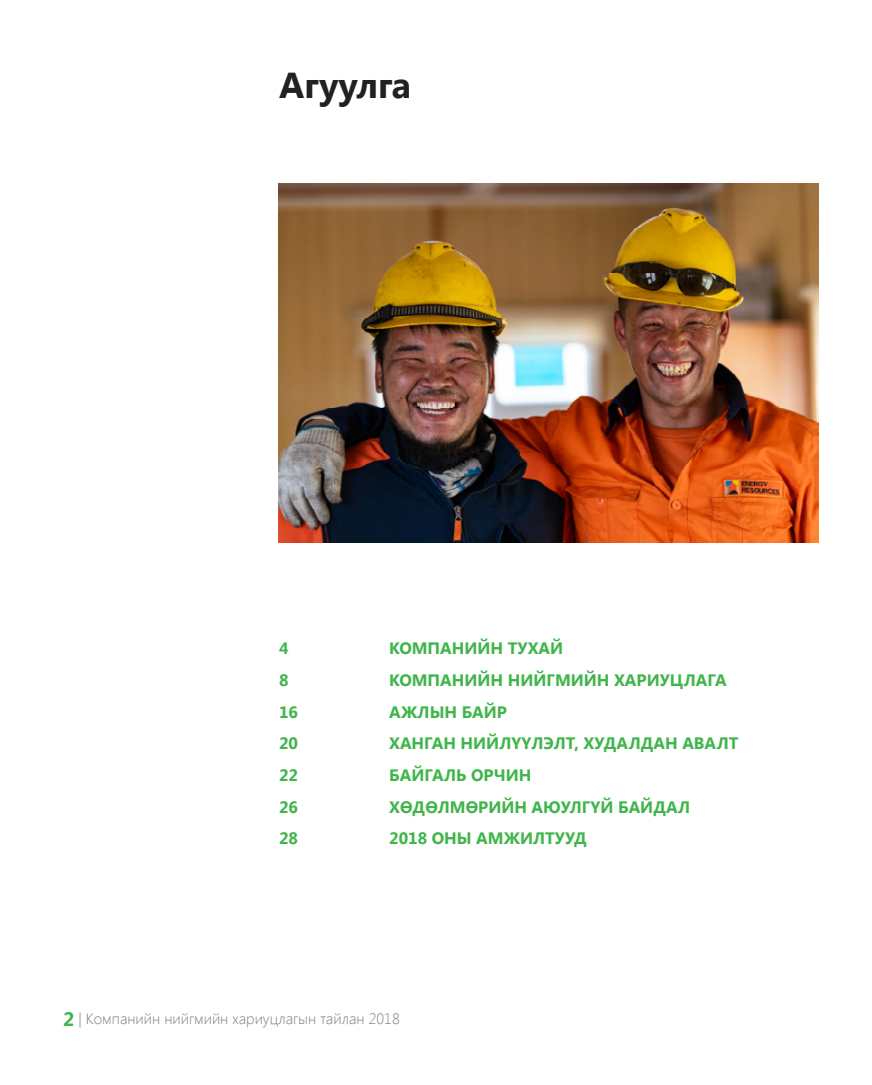
<style>
.page{position:relative;width:872px;height:1085px;background:#fff}
.page>*{position:absolute;margin:0;border:0;box-sizing:border-box;transform-origin:0 0}
.t1{font:700 36px "Segoe UI";color:#212120}
.t2{font:700 16.5px "Segoe UI";color:#3fb54a}
.t3{font:300 15px "Segoe UI";color:#7e7e7e}
.s1{font-weight:700;font-size:19.5px;color:#3fb54a}
</style>
<div class="page">
<img style="left:279px;top:183px;width:539px;height:359px">
<h1 class="t1" style="left:279px;top:59px;width:134px">Агуулга</h1>
<p class="t2" style="left:279px;top:636px;width:11px">4</p>
<p class="t2" style="left:389px;top:636px;width:175px">КОМПАНИЙН ТУХАЙ</p>
<p class="t2" style="left:279px;top:668px;width:11px">8</p>
<p class="t2" style="left:389px;top:668px;width:339px">КОМПАНИЙН НИЙГМИЙН ХАРИУЦЛАГА</p>
<p class="t2" style="left:279px;top:700px;width:20px">16</p>
<p class="t2" style="left:389px;top:700px;width:96px">ажлын байр</p>
<p class="t2" style="left:279px;top:731px;width:20px">20</p>
<p class="t2" style="left:389px;top:731px;width:351px">ХАНГАН НИЙЛҮҮЛЭЛТ, ХУДАЛДАН АВАЛТ</p>
<p class="t2" style="left:279px;top:763px;width:20px">22</p>
<p class="t2" style="left:389px;top:763px;width:144px">БАЙГАЛЬ ОРЧИН</p>
<p class="t2" style="left:279px;top:794px;width:20px">26</p>
<p class="t2" style="left:389px;top:794px;width:102px">Хөдөлм өрийн</p>
<p class="t2" style="left:531px;top:794px;width:41px">аюулгүй</p>
<p class="t2" style="left:618px;top:794px;width:24px">байдал</p>
<p class="t2" style="left:279px;top:826px;width:20px">28</p>
<p class="t2" style="left:389px;top:826px;width:178px">2018 он ы АМЖИЛТууд</p>
<p class="t3" style="left:63px;top:1008px;width:338px"><span class="s1">2</span> | Компанийн нийгмийн хариуцлагын тайлан 2018</p>
</div>
